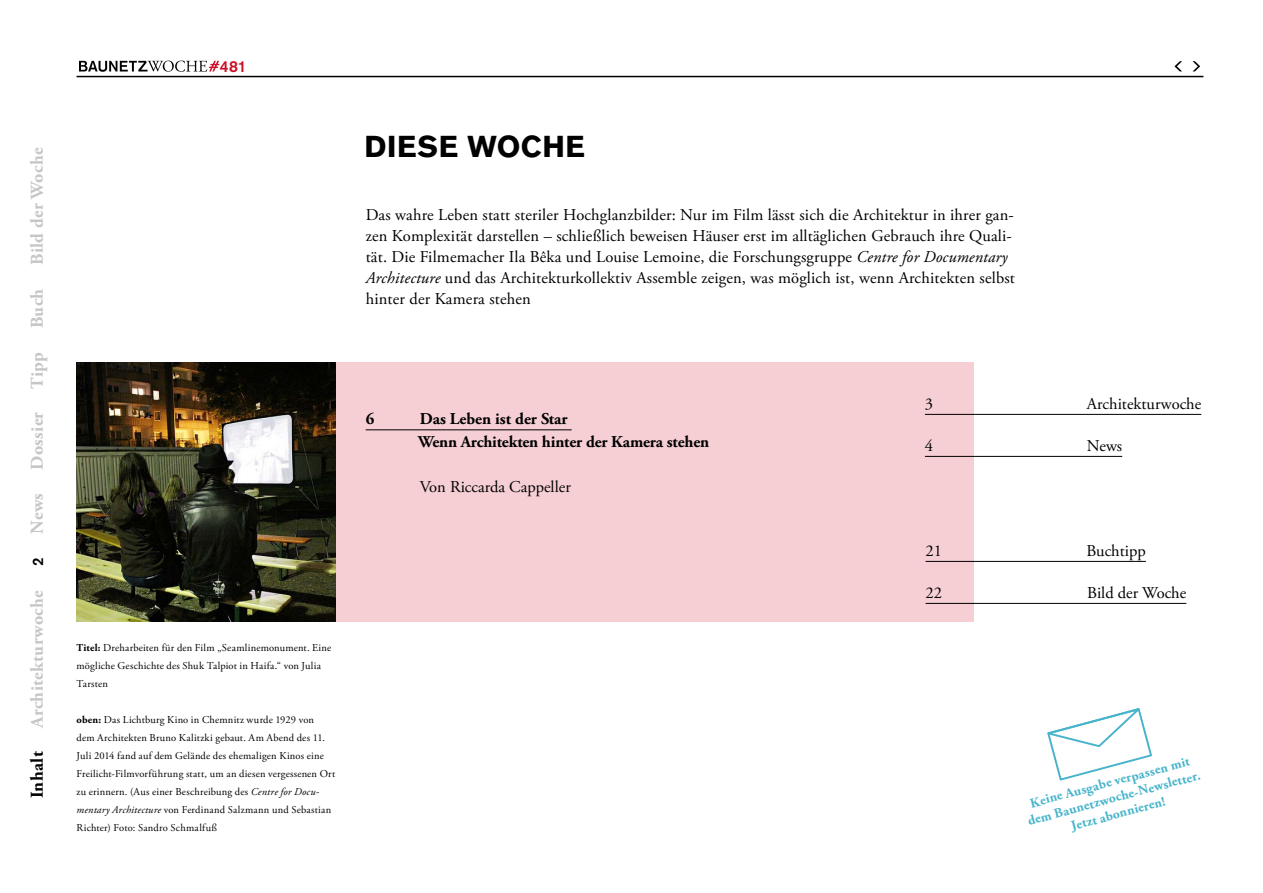
<style>
.page{position:relative;width:1263px;height:893px;background:#fff}
.page>*{position:absolute;margin:0;border:0;box-sizing:border-box;transform-origin:0 0}
.t1{font:700 30px "Akzidenz Grotesk BQ";letter-spacing:.02em;color:#000}
.t2{font:700 18px "Adobe Garamond Pro";letter-spacing:.02em;color:#c6c6c6}
.t3{font:700 18px "Adobe Garamond Pro";letter-spacing:.02em;color:#000}
.t4{font:16.5px/21px "Adobe Garamond Pro";letter-spacing:.01em;color:#000}
.t5{font:700 16.5px/22.5px "Adobe Garamond Pro";letter-spacing:-.01em;color:#000}
.t6{font:500 15.75px "Akzidenz Grotesk BQ";color:#cb0f26}
.t7{font:500 15px "Akzidenz Grotesk BQ";color:#000}
.t8{font:700 13.5px/16.2px "Adobe Garamond Pro";color:#47b4cb;text-align:center}
.t9{font:10.5px/18px "Adobe Garamond Pro";letter-spacing:.02em;color:#000}
.s1{font-weight:700}
.s2{font-style:italic}
</style>
<div class="page">
<hr style="left:77px;top:76px;width:1126px;height:1px;background:#000">
<svg style="left:1192px;top:61px;width:8px;height:10px"></svg>
<svg style="left:1174px;top:61px;width:8px;height:10px"></svg>
<div style="left:332px;top:362px;width:642px;height:260px;background:#f5cfd4"></div>
<hr style="left:366px;top:429px;width:206px;height:1px;background:#000">
<svg style="left:1047px;top:708px;width:105px;height:73px"></svg>
<hr style="left:925px;top:561px;width:221px;height:1px;background:#000">
<hr style="left:925px;top:603px;width:261px;height:1px;background:#000">
<hr style="left:925px;top:414px;width:276px;height:1px;background:#000">
<hr style="left:925px;top:456px;width:197px;height:1px;background:#000">
<img style="left:77px;top:362px;width:259px;height:260px">
<svg style="left:79px;top:61px;width:140px;height:11px"></svg>
<p class="t6" style="left:220px;top:56px;width:28px">481</p>
<p class="t2" style="left:27px;top:265px;width:119px;rotate:-90deg">Bild der Woche</p>
<p class="t2" style="left:27px;top:328px;width:41px;rotate:-90deg">Buch</p>
<p class="t2" style="left:27px;top:389px;width:38px;rotate:-90deg">Tipp</p>
<p class="t2" style="left:27px;top:470px;width:59px;rotate:-90deg">Dossier</p>
<p class="t2" style="left:27px;top:534px;width:42px;rotate:-90deg">News</p>
<p class="t7" style="left:29px;top:566px;width:10px;rotate:-90deg">2</p>
<p class="t2" style="left:27px;top:728px;width:139px;rotate:-90deg">Architekturwoche</p>
<p class="t3" style="left:27px;top:798px;width:49px;rotate:-90deg">Inhalt</p>
<p class="t9" style="left:77px;top:639px;width:256px"><span class="s1">Titel:</span> Dreharbeiten für den Film „Seamlinemonument. Eine mögliche Geschichte des Shuk Talpiot in Haifa.“ von Julia<br>Tarsten</p>
<p class="t9" style="left:77px;top:711px;width:260px"><span class="s1">oben:</span> Das Lichtburg Kino in Chemnitz wurde 1929 von<br>dem Architekten Bruno Kalitzki gebaut. Am Abend des 11.<br>Juli 2014 fand auf dem Gelände des ehemaligen Kinos eine Freilicht-Filmvorführung statt, um an diesen vergessenen Ort zu erinnern. (Aus einer Beschreibung des <span class="s2">Centre for Docu&shy;mentary Architecture</span> von Ferdinand Salzmann und Sebastian Richter) Foto: Sandro Schmalfuß</p>
<h1 class="t1" style="left:365px;top:129px;width:222px">DIESE WOCHE</h1>
<p class="t4" style="left:366px;top:205px;width:651px">Das wahre Leben statt steriler Hochglanzbilder: Nur im Film lässt sich die Architektur in ihrer gan&shy;zen Komplexität darstellen – schließlich beweisen Häuser erst im alltäglichen Gebrauch ihre Quali&shy;tät. Die Filmemacher Ila Bêka und Louise Lemoine, die Forschungsgruppe <span class="s2">Centre for Documentary Architecture</span> und das Architekturkollektiv Assemble zeigen, was möglich ist, wenn Architekten selbst hinter der Kamera stehen</p>
<p class="t5" style="left:366px;top:408px;width:10px">6</p>
<p class="t5" style="left:418px;top:408px;width:292px">Das Leben ist der Star<br>Wenn Architekten hinter der Kamera stehen</p>
<p class="t4" style="left:420px;top:477px;width:153px">Von Riccarda Cappeller</p>
<p class="t4" style="left:925px;top:394px;width:10px">3</p>
<p class="t4" style="left:1087px;top:394px;width:116px">Architekturwoche</p>
<p class="t4" style="left:925px;top:436px;width:10px">4</p>
<p class="t4" style="left:1087px;top:436px;width:37px">News</p>
<p class="t4" style="left:925px;top:541px;width:18px">21</p>
<p class="t4" style="left:1086px;top:541px;width:61px">Buchtipp</p>
<p class="t4" style="left:925px;top:583px;width:18px">22</p>
<p class="t4" style="left:1087px;top:583px;width:101px">Bild der Woche</p>
<p class="t8" style="left:1022px;top:798px;width:180px;rotate:-15deg">Keine Ausgabe verpassen mit dem Baunetzwoche-Newsletter.<br>Jetzt abonnieren!</p>
</div>
